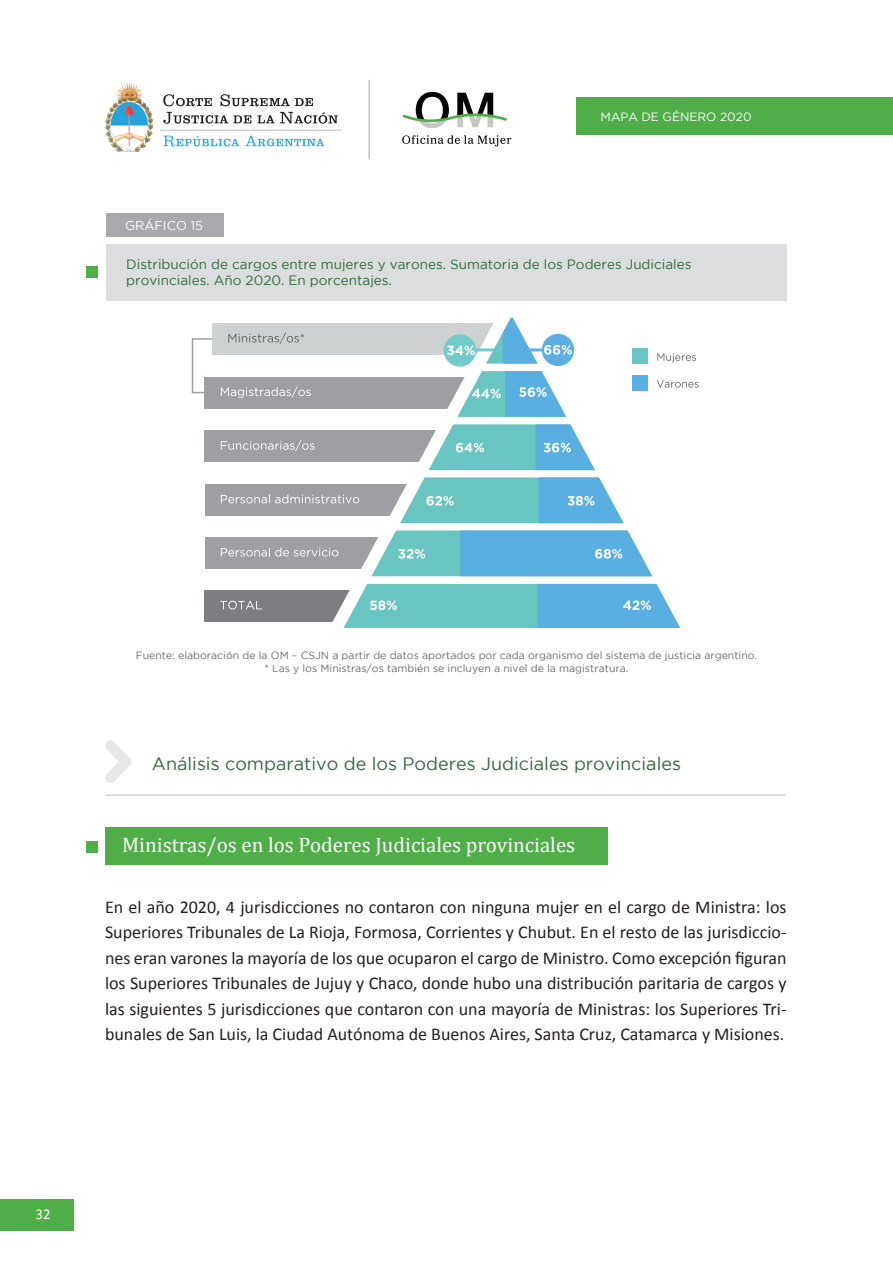
<style>
.page{position:relative;width:893px;height:1263px;background:#fff}
.page>*{position:absolute;margin:0;border:0;box-sizing:border-box;transform-origin:0 0}
.t1{font:21px "Cambria";color:#fff}
.t2{font:18px/25.5px "Calibri";color:#231f20;text-align:justify}
.t3{font:18px "Gotham";color:#316b3b}
.t4{font:15px "Calibri";color:#fff}
.t5{font:13.5px/16.2px "Gotham";color:#316b3b}
.t6{font:12.75px "Gotham";color:#fff}
.t7{font:12px "Gotham";color:#fff}
.t8{font:10.5px/13.5px "Gotham";color:#6c6d70;text-align:center}
</style>
<div class="page">
<div style="left:0;top:1199px;width:74px;height:31px;background:#4fae47"></div>
<svg style="left:402px;top:135px;width:109px;height:11px"></svg>
<svg style="left:402px;top:92px;width:105px;height:36px"></svg>
<img style="left:105px;top:83px;width:49px;height:69px">
<svg style="left:163px;top:112px;width:175px;height:12px"></svg>
<svg style="left:163px;top:94px;width:150px;height:12px"></svg>
<svg style="left:163px;top:136px;width:161px;height:11px"></svg>
<hr style="left:160px;top:130px;width:182px;height:1px;background:#bcbfbe">
<hr style="left:368px;top:80px;width:2px;height:79px;background:#c1c2c4">
<div style="left:576px;top:98px;width:317px;height:37px;background:#4fae47"></div>
<div style="left:106px;top:213px;width:118px;height:24px;background:#a8a9ad"></div>
<div style="left:106px;top:245px;width:681px;height:56px;background:#dcdddf"></div>
<div style="left:86px;top:266px;width:12px;height:12px;background:#4fae47"></div>
<svg style="left:105px;top:740px;width:26px;height:43px"></svg>
<hr style="left:105px;top:794px;width:680px;height:2px;background:#c1c2c4">
<div style="left:105px;top:827px;width:503px;height:38px;background:#4fae47"></div>
<div style="left:86px;top:841px;width:12px;height:12px;background:#4fae47"></div>
<div style="left:205px;top:537px;width:342px;height:31px;background:#9d9fa2"></div>
<svg style="left:221px;top:548px;width:107px;height:8px"></svg>
<div style="left:205px;top:484px;width:397px;height:31px;background:#9d9fa2"></div>
<svg style="left:221px;top:494px;width:108px;height:9px"></svg>
<div style="left:205px;top:431px;width:424px;height:31px;background:#9d9fa2"></div>
<svg style="left:221px;top:440px;width:93px;height:11px"></svg>
<div style="left:205px;top:377px;width:439px;height:31px;background:#9d9fa2"></div>
<svg style="left:221px;top:386px;width:90px;height:12px"></svg>
<div style="left:212px;top:323px;width:465px;height:31px;background:#cdd1d1"></div>
<svg style="left:228px;top:333px;width:76px;height:11px"></svg>
<div style="left:205px;top:590px;width:327px;height:31px;background:#7c7e81"></div>
<svg style="left:329px;top:317px;width:348px;height:305px"></svg>
<svg style="left:220px;top:601px;width:42px;height:8px"></svg>
<svg style="left:191px;top:338px;width:23px;height:56px"></svg>
<svg style="left:657px;top:353px;width:39px;height:9px"></svg>
<div style="left:633px;top:349px;width:15px;height:15px;background:#68c5c2"></div>
<svg style="left:657px;top:380px;width:42px;height:8px"></svg>
<div style="left:632px;top:375px;width:15px;height:15px;background:#5aafe2"></div>
<div style="left:542px;top:334px;width:32px;height:32px;background:#5eafe1;border-radius:50%"></div>
<div style="left:444px;top:334px;width:32px;height:33px;background:#73cbcb;border-radius:50%"></div>
<svg style="left:447px;top:346px;width:28px;height:9px"></svg>
<hr style="left:525px;top:348px;width:19px;height:3px;background:#5eafe1">
<hr style="left:476px;top:348px;width:19px;height:3px;background:#73cbcb">
<svg style="left:544px;top:345px;width:28px;height:10px"></svg>
<svg style="left:486px;top:318px;width:51px;height:46px"></svg>
<svg style="left:343px;top:584px;width:337px;height:44px;background:#6fc1d3"></svg>
<svg style="left:371px;top:530px;width:281px;height:46px;background:#70bddc"></svg>
<svg style="left:400px;top:477px;width:224px;height:46px;background:#78c5d4"></svg>
<svg style="left:429px;top:424px;width:166px;height:46px;background:#7fc9d5"></svg>
<svg style="left:457px;top:371px;width:109px;height:46px;background:#8acadf"></svg>
<p class="t7" style="left:601px;top:111px;width:152px">MAPA DE GÉNERO 2020</p>
<p class="t6" style="left:125px;top:218px;width:79px">GRÁFICO 15</p>
<p class="t5" style="left:126px;top:256px;width:567px">Distribución de cargos entre mujeres y varones. Sumatoria de los Poderes Judiciales provinciales. Año 2020. En porcentajes.</p>
<p class="t8" style="left:136px;top:648px;width:623px">Fuente: elaboración de la OM – CSJN a partir de datos aportados por cada organismo del sistema de justicia argentino. * Las y los Ministras/os también se incluyen a nivel de la magistratura.</p>
<p class="t3" style="left:152px;top:753px;width:531px">Análisis comparativo de los Poderes Judiciales provinciales</p>
<p class="t1" style="left:122px;top:833px;width:455px">Ministras/os en los Poderes Judiciales provinciales</p>
<p class="t2" style="left:105px;top:894px;width:683px">En el año 2020, 4 jurisdicciones no contaron con ninguna mujer en el cargo de Ministra: los Superiores Tribunales de La Rioja, Formosa, Corrientes y Chubut. En el resto de las jurisdiccio&shy;nes eran varones la mayoría de los que ocuparon el cargo de Ministro. Como excepción figuran los Superiores Tribunales de Jujuy y Chaco, donde hubo una distribución paritaria de cargos y las siguientes 5 jurisdicciones que contaron con una mayoría de Ministras: los Superiores Tri&shy;bunales de San Luis, la Ciudad Autónoma de Buenos Aires, Santa Cruz, Catamarca y Misiones.</p>
<p class="t4" style="left:36px;top:1204px;width:17px">32</p>
</div>
